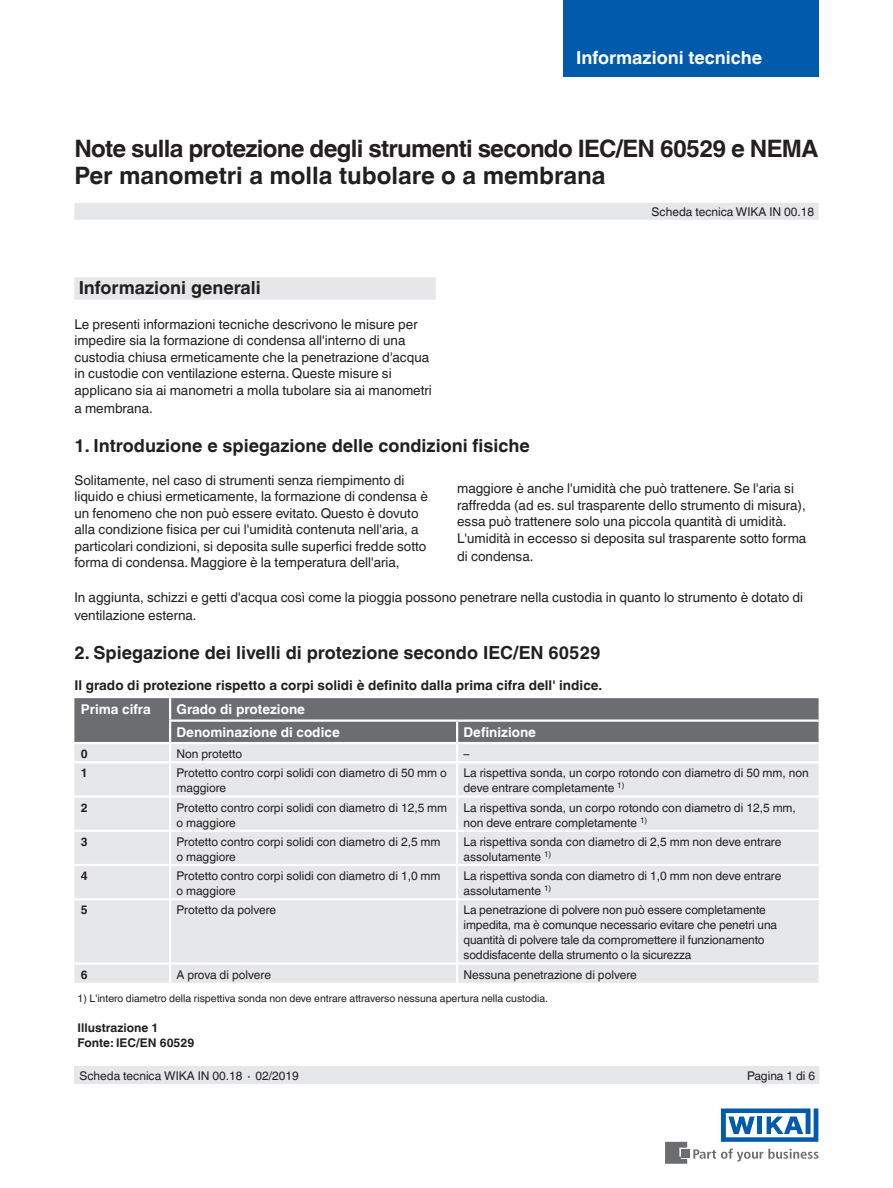
<style>
.page{position:relative;width:893px;height:1188px;background:#fff}
.page>*{position:absolute;margin:0;border:0;box-sizing:border-box;transform-origin:0 0}
.t1{font:700 24px/27px "Helvetica World";letter-spacing:-.03em;color:#231f20}
.t2{font:700 18px "Helvetica World";color:#231f20}
.t3{font:700 18px "Helvetica World";color:#fff}
.t4{font:13.5px/16.5px "Helvetica World";color:#231f20}
.t5{font:700 13.5px "Helvetica World";color:#231f20}
.t6{font:700 13.5px/22.5px "Helvetica World";color:#fff}
.t7{font:12px/15px "Helvetica World";color:#231f20}
.t8{font:700 12px/15px "Helvetica World";color:#231f20}
.t9{font:10.5px "Helvetica World";color:#231f20}
</style>
<div class="page">
<svg style="left:693px;top:1149px;width:126px;height:13px"></svg>
<div style="left:682px;top:1150px;width:8px;height:8px;background:#6c6d70"></div>
<svg style="left:665px;top:1142px;width:22px;height:22px"></svg>
<svg style="left:721px;top:1108px;width:97px;height:34px"></svg>
<div style="left:563px;top:0;width:256px;height:76px;background:#015aaa"></div>
<div style="left:74px;top:203px;width:745px;height:17px;background:#e6e7e9"></div>
<div style="left:74px;top:1066px;width:745px;height:18px;background:#e6e7e9"></div>
<div style="left:74px;top:277px;width:362px;height:23px;background:#e6e7e9"></div>
<div style="left:74px;top:763px;width:745px;height:220px;background:#e6e7e9"></div>
<svg style="left:74px;top:698px;width:745px;height:63px;background:#97989a"></svg>
<hr style="left:169px;top:763px;width:2px;height:32px;background:#fff">
<hr style="left:456px;top:763px;width:2px;height:32px;background:#fff">
<hr style="left:74px;top:795px;width:96px;height:3px;background:#fff">
<hr style="left:170px;top:795px;width:287px;height:3px;background:#fff">
<hr style="left:169px;top:798px;width:2px;height:32px;background:#fff">
<hr style="left:457px;top:795px;width:362px;height:3px;background:#fff">
<hr style="left:456px;top:798px;width:2px;height:32px;background:#fff">
<hr style="left:74px;top:830px;width:96px;height:2px;background:#fff">
<hr style="left:170px;top:830px;width:287px;height:2px;background:#fff">
<hr style="left:169px;top:832px;width:2px;height:32px;background:#fff">
<hr style="left:457px;top:830px;width:362px;height:2px;background:#fff">
<hr style="left:456px;top:832px;width:2px;height:32px;background:#fff">
<hr style="left:74px;top:864px;width:96px;height:2px;background:#fff">
<hr style="left:170px;top:864px;width:287px;height:2px;background:#fff">
<hr style="left:169px;top:866px;width:2px;height:32px;background:#fff">
<hr style="left:457px;top:864px;width:362px;height:2px;background:#fff">
<hr style="left:456px;top:866px;width:2px;height:32px;background:#fff">
<hr style="left:74px;top:898px;width:96px;height:2px;background:#fff">
<hr style="left:170px;top:898px;width:287px;height:2px;background:#fff">
<hr style="left:169px;top:900px;width:2px;height:62px;background:#fff">
<hr style="left:457px;top:898px;width:362px;height:2px;background:#fff">
<hr style="left:456px;top:900px;width:2px;height:62px;background:#fff">
<hr style="left:74px;top:962px;width:96px;height:3px;background:#fff">
<hr style="left:170px;top:962px;width:287px;height:3px;background:#fff">
<svg style="left:169px;top:965px;width:2px;height:18px"></svg>
<hr style="left:457px;top:962px;width:362px;height:3px;background:#fff">
<svg style="left:456px;top:965px;width:2px;height:18px"></svg>
<h2 class="t3" style="left:576px;top:47px;width:188px">Informazioni tecniche</h2>
<h1 class="t1" style="left:74px;top:135px;width:745px">Note sulla protezione degli strumenti secondo IEC/EN 60529 e NEMA<br>Per manometri a molla tubolare o a membrana</h1>
<h2 class="t2" style="left:79px;top:278px;width:184px">Informazioni generali</h2>
<p class="t4" style="left:74px;top:316px;width:359px">Le presenti informazioni tecniche descrivono le misure per impedire sia la formazione di condensa all'interno di una custodia chiusa ermeticamente che la penetrazione d'acqua in custodie con ventilazione esterna. Queste misure si applicano sia ai manometri a molla tubolare sia ai manometri</p>
<p class="t4" style="left:74px;top:400px;width:80px">a membrana.</p>
<p class="t7" style="left:652px;top:204px;width:164px">Scheda tecnica WIKA IN 00.18</p>
<h2 class="t2" style="left:74px;top:435px;width:457px">1. Introduzione e spiegazione delle condizioni fisiche</h2>
<p class="t4" style="left:457px;top:480px;width:351px">maggiore è anche l'umidità che può trattenere. Se l'aria si raffredda (ad es. sul trasparente dello strumento di misura), essa può trattenere solo una piccola quantità di umidità.<br>L'umidità in eccesso si deposita sul trasparente sotto forma</p>
<p class="t4" style="left:457px;top:548px;width:78px">di condensa.</p>
<p class="t4" style="left:74px;top:588px;width:730px;line-height:18px">In aggiunta, schizzi e getti d'acqua così come la pioggia possono penetrare nella custodia in quanto lo strumento è dotato di ventilazione esterna.</p>
<h2 class="t2" style="left:74px;top:642px;width:527px">2. Spiegazione dei livelli di protezione secondo IEC/EN 60529</h2>
<p class="t5" style="left:74px;top:678px;width:529px">Il grado di protezione rispetto a corpi solidi è definito dalla prima cifra dell' indice.</p>
<p class="t6" style="left:81px;top:698px;width:71px">Prima cifra</p>
<p class="t6" style="left:176px;top:698px;width:165px">Grado di protezione<br>Denominazione di codice</p>
<p class="t4" style="left:74px;top:472px;width:355px">Solitamente, nel caso di strumenti senza riempimento di liquido e chiusi ermeticamente, la formazione di condensa è un fenomeno che non può essere evitato. Questo è dovuto alla condizione fisica per cui l'umidità contenuta nell'aria, a particolari condizioni, si deposita sulle superfici fredde sotto forma di condensa. Maggiore è la temperatura dell'aria,</p>
<p class="t6" style="left:463px;top:721px;width:74px">Definizione</p>
<p class="t8" style="left:81px;top:746px;width:8px">0</p>
<p class="t7" style="left:176px;top:746px;width:67px">Non protetto</p>
<p class="t7" style="left:463px;top:746px;width:7px">–</p>
<p class="t8" style="left:81px;top:766px;width:8px">1</p>
<p class="t7" style="left:176px;top:766px;width:272px">Protetto contro corpi solidi con diametro di 50 mm o maggiore</p>
<p class="t7" style="left:463px;top:766px;width:347px">La rispettiva sonda, un corpo rotondo con diametro di 50 mm, non deve entrare completamente <sup>1)</sup></p>
<p class="t8" style="left:81px;top:800px;width:8px">2</p>
<p class="t7" style="left:176px;top:800px;width:272px">Protetto contro corpi solidi con diametro di 12,5 mm o maggiore</p>
<p class="t7" style="left:463px;top:800px;width:334px">La rispettiva sonda, un corpo rotondo con diametro di 12,5 mm, non deve entrare completamente <sup>1)</sup></p>
<p class="t8" style="left:81px;top:834px;width:8px">3</p>
<p class="t7" style="left:176px;top:834px;width:266px">Protetto contro corpi solidi con diametro di 2,5 mm o maggiore</p>
<p class="t7" style="left:463px;top:834px;width:319px">La rispettiva sonda con diametro di 2,5 mm non deve entrare assolutamente <sup>1)</sup></p>
<p class="t8" style="left:81px;top:868px;width:8px">4</p>
<p class="t7" style="left:176px;top:868px;width:266px">Protetto contro corpi solidi con diametro di 1,0 mm o maggiore</p>
<p class="t7" style="left:463px;top:868px;width:319px">La rispettiva sonda con diametro di 1,0 mm non deve entrare assolutamente <sup>1)</sup></p>
<p class="t8" style="left:81px;top:903px;width:8px">5</p>
<p class="t7" style="left:176px;top:903px;width:101px">Protetto da polvere</p>
<p class="t7" style="left:463px;top:903px;width:315px">La penetrazione di polvere non può essere completamente impedita, ma è comunque necessario evitare che penetri una quantità di polvere tale da compromettere il funzionamento soddisfacente della strumento o la sicurezza</p>
<p class="t8" style="left:81px;top:967px;width:8px">6</p>
<p class="t7" style="left:176px;top:967px;width:96px">A prova di polvere</p>
<p class="t7" style="left:463px;top:967px;width:175px">Nessuna penetrazione di polvere</p>
<p class="t9" style="left:78px;top:992px;width:472px">1) L'intero diametro della rispettiva sonda non deve entrare attraverso nessuna apertura nella custodia.</p>
<p class="t8" style="left:78px;top:1020px;width:118px">Illustrazione 1<br>Fonte: IEC/EN 60529</p>
<p class="t7" style="left:80px;top:1068px;width:221px">Scheda tecnica WIKA IN 00.18 ∙ 02/2019</p>
<p class="t7" style="left:747px;top:1068px;width:70px">Pagina 1 di 6</p>
</div>
